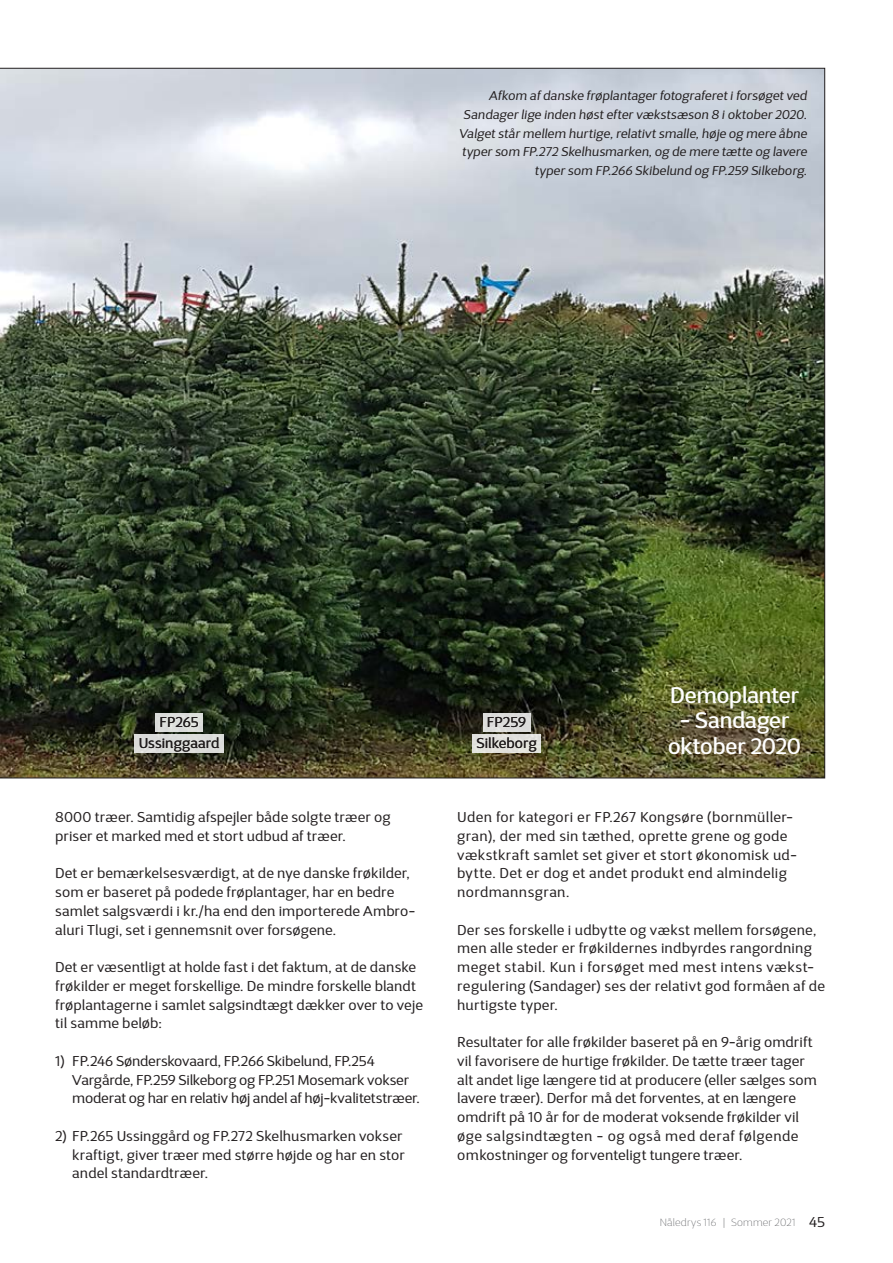
<style>
.page{position:relative;width:893px;height:1263px;background:#fff}
.page>*{position:absolute;margin:0;border:0;box-sizing:border-box;transform-origin:0 0}
.t1{font:500 22.5px/25.5px "D Sari";letter-spacing:-.005em;color:#fff;text-align:center}
.t2{font:14.25px/18.8px "D Sari";letter-spacing:.015em;color:#231f20}
.t3{font:14.25px/18.8px "D Sari";letter-spacing:-.01em;color:#231f20}
.t4{font:italic 12.75px/18.8px "D Sari";letter-spacing:.005em;color:#231f20;text-align:right}
.t5{font:100 10.5px "D Sari";letter-spacing:.02em;color:#6c6d70}
.s1{font-weight:400;font-size:14.25px;color:#231f20}
</style>
<div class="page">
<img style="left:0;top:68px;width:825px;height:710px">
<div style="left:155px;top:713px;width:48px;height:18px;background:#dde0dc"></div>
<div style="left:134px;top:734px;width:90px;height:18px;background:#dbdbda"></div>
<div style="left:483px;top:713px;width:47px;height:19px;background:#dcdbda"></div>
<div style="left:472px;top:734px;width:69px;height:19px;background:#e3e2dd"></div>
<p class="t4" style="left:459px;top:86px;width:350px">Afkom af danske frøplantager fotograferet i forsøget ved Sandager lige inden høst efter vækstsæson 8 i oktober 2020.<br>Valget står mellem hurtige, relativt smalle, høje og mere åbne typer som FP.272 Skelhusmarken, og de mere tætte og lavere typer som FP.266 Skibelund og FP.259 Silkeborg.</p>
<p class="t2" style="left:139px;top:711px;width:82px;line-height:21px;text-align:center">FP265<br>Ussinggaard</p>
<p class="t2" style="left:476px;top:712px;width:62px;line-height:21px;text-align:center">FP259<br>Silkeborg</p>
<h1 class="t1" style="left:670px;top:682px;width:130px">Demoplanter</h1>
<h1 class="t1" style="left:668px;top:707px;width:135px">- Sandager oktober 2020</h1>
<p class="t2" style="left:55px;top:807px;width:337px">8000 træer. Samtidig afspejler både solgte træer og priser et marked med et stort udbud af træer.</p>
<p class="t2" style="left:55px;top:864px;width:362px">Det er bemærkelsesværdigt, at de nye danske frøkilder, som er baseret på podede frøplantager, har en bedre samlet salgsværdi i kr./ha end den importerede Ambro&shy;aluri Tlugi, set i gennemsnit over forsøgene.</p>
<p class="t2" style="left:55px;top:957px;width:369px">Det er væsentligt at holde fast i det faktum, at de danske frøkilder er meget forskellige. De mindre forskelle blandt frøplantagerne i samlet salgsindtægt dækker over to veje til samme beløb:</p>
<p class="t3" style="left:72px;top:1051px;width:349px;text-indent:-17px">1) FP.246 Sønderskovaard, FP.266 Skibelund, FP.254<br>Vargårde, FP.259 Silkeborg og FP.251 Mosemark vokser moderat og har en relativ høj andel af høj-kvalitetstræer.</p>
<p class="t2" style="left:72px;top:1126px;width:334px;text-indent:-17px">2) FP.265 Ussinggård og FP.272 Skelhusmarken vokser kraftigt, giver træer med større højde og har en stor andel standardtræer.</p>
<p class="t2" style="left:457px;top:808px;width:342px">Uden for kategori er FP.267 Kongsøre (bornmüller&shy;gran), der med sin tæthed, oprette grene og gode vækstkraft samlet set giver et stort økonomisk ud&shy;bytte. Det er dog et andet produkt end almindelig nordmannsgran.</p>
<p class="t2" style="left:457px;top:920px;width:369px">Der ses forskelle i udbytte og vækst mellem forsøgene, men alle steder er frøkildernes indbyrdes rangordning meget stabil. Kun i forsøget med mest intens vækst&shy;regulering (Sandager) ses der relativt god formåen af de hurtigste typer.</p>
<p class="t2" style="left:457px;top:1033px;width:361px">Resultater for alle frøkilder baseret på en 9-årig omdrift vil favorisere de hurtige frøkilder. De tætte træer tager alt andet lige længere tid at producere (eller sælges som lavere træer). Derfor må det forventes, at en længere omdrift på 10 år for de moderat voksende frøkilder vil øge salgsindtægten - og også med deraf følgende omkostninger og forventeligt tungere træer.</p>
<p class="t5" style="left:660px;top:1216px;width:167px">Nåledrys 116 | Sommer 2021 <span class="s1">45</span></p>
</div>
